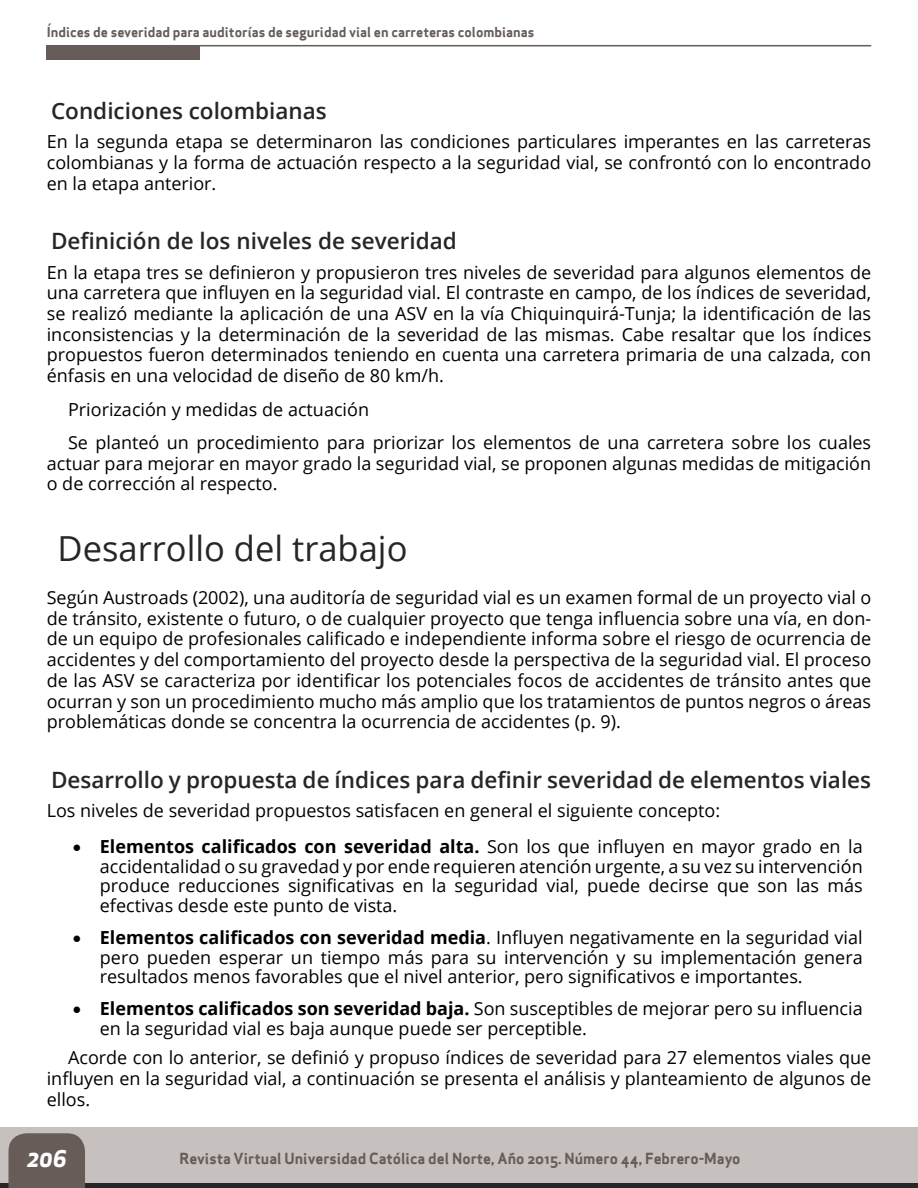
<style>
.page{position:relative;width:918px;height:1188px;background:#fff}
.page>*{position:absolute;margin:0;border:0;box-sizing:border-box;transform-origin:0 0}
.t1{font:34.5px "Open Sans";color:#262626}
.t2{font:600 22.5px "Open Sans";color:#262626}
.t3{font:italic 700 22.5px "Apex New";color:#fff}
.t4{font:18px/20.7px "Open Sans";color:#000;text-align:justify}
.t5{font:15px "Apex Sans Bold ST";color:#675c57}
.t6{font:13.5px "Apex Sans Bold ST";color:#675c57}
.s1{font-weight:700}
</style>
<div class="page">
<div style="left:0;top:1128px;width:918px;height:60px;background:#c6c1bf"></div>
<hr style="left:0;top:1184px;width:918px;height:4px;background:#262626">
<div style="left:9px;top:1133px;width:76px;height:55px;background:#675c57"></div>
<hr style="left:47px;top:45px;width:824px;height:1px;background:#675c57">
<div style="left:47px;top:45px;width:153px;height:14px;background:#675c57"></div>
<p class="t6" style="left:47px;top:23px;width:489px">Índices de severidad para auditorías de seguridad vial en carreteras colombianas</p>
<p class="t2" style="left:51px;top:96px;width:277px">Condiciones colombianas</p>
<p class="t4" style="left:47px;top:131px;width:826px">En la segunda etapa se determinaron las condiciones particulares imperantes en las carreteras colombianas y la forma de actuación respecto a la seguridad vial, se confrontó con lo encontrado en la etapa anterior.</p>
<p class="t2" style="left:51px;top:226px;width:407px">Definición de los niveles de severidad</p>
<p class="t4" style="left:47px;top:261px;width:826px">En la etapa tres se definieron y propusieron tres niveles de severidad para algunos elementos de una carretera que influyen en la seguridad vial. El contraste en campo, de los índices de severidad, se realizó mediante la aplicación de una ASV en la vía Chiquinquirá-Tunja; la identificación de las inconsistencias y la determinación de la severidad de las mismas. Cabe resaltar que los índices propuestos fueron determinados teniendo en cuenta una carretera primaria de una calzada, con énfasis en una velocidad de diseño de 80 km/h.</p>
<p class="t4" style="left:68px;top:392px;width:805px;line-height:33.5px">Priorización y medidas de actuación<br>Se planteó un procedimiento para priorizar los elementos de una carretera sobre los cuales</p>
<p class="t4" style="left:47px;top:452px;width:826px">actuar para mejorar en mayor grado la seguridad vial, se proponen algunas medidas de mitigación o de corrección al respecto.</p>
<h1 class="t1" style="left:58px;top:525px;width:351px">Desarrollo del trabajo</h1>
<p class="t4" style="left:47px;top:587px;width:826px">Según Austroads (2002), una auditoría de seguridad vial es un examen formal de un proyecto vial o de tránsito, existente o futuro, o de cualquier proyecto que tenga influencia sobre una vía, en don&shy;de un equipo de profesionales calificado e independiente informa sobre el riesgo de ocurrencia de accidentes y del comportamiento del proyecto desde la perspectiva de la seguridad vial. El proceso de las ASV se caracteriza por identificar los potenciales focos de accidentes de tránsito antes que ocurran y son un procedimiento mucho más amplio que los tratamientos de puntos negros o áreas problemáticas donde se concentra la ocurrencia de accidentes (p. 9).</p>
<p class="t2" style="left:51px;top:764px;width:822px">Desarrollo y propuesta de índices para definir severidad de elementos viales</p>
<p class="t4" style="left:47px;top:800px;width:675px">Los niveles de severidad propuestos satisfacen en general el siguiente concepto:</p>
<p class="t4" style="left:100px;top:837px;width:764px;line-height:19.5px;text-indent:-27px">• <span class="s1">Elementos calificados con severidad alta.</span> Son los que influyen en mayor grado en la accidentalidad o su gravedad y por ende requieren atención urgente, a su vez su intervención produce reducciones significativas en la seguridad vial, puede decirse que son las más efectivas desde este punto de vista.</p>
<p class="t4" style="left:100px;top:927px;width:764px;line-height:19.5px;text-indent:-27px">• <span class="s1">Elementos calificados con severidad media</span>. Influyen negativamente en la seguridad vial pero pueden esperar un tiempo más para su intervención y su implementación genera resultados menos favorables que el nivel anterior, pero significativos e importantes.</p>
<p class="t4" style="left:100px;top:999px;width:764px;line-height:19.5px;text-indent:-27px">• <span class="s1">Elementos calificados son severidad baja.</span> Son susceptibles de mejorar pero su influencia en la seguridad vial es baja aunque puede ser perceptible.</p>
<p class="t4" style="left:47px;top:1047px;width:826px;text-indent:21px">Acorde con lo anterior, se definió y propuso índices de severidad para 27 elementos viales que influyen en la seguridad vial, a continuación se presenta el análisis y planteamiento de algunos de ellos.</p>
<p class="t3" style="left:27px;top:1142px;width:41px">206</p>
<p class="t5" style="left:180px;top:1148px;width:562px">Revista Virtual Universidad Católica del Norte, Año 2015. Número 44, Febrero-Mayo</p>
</div>
